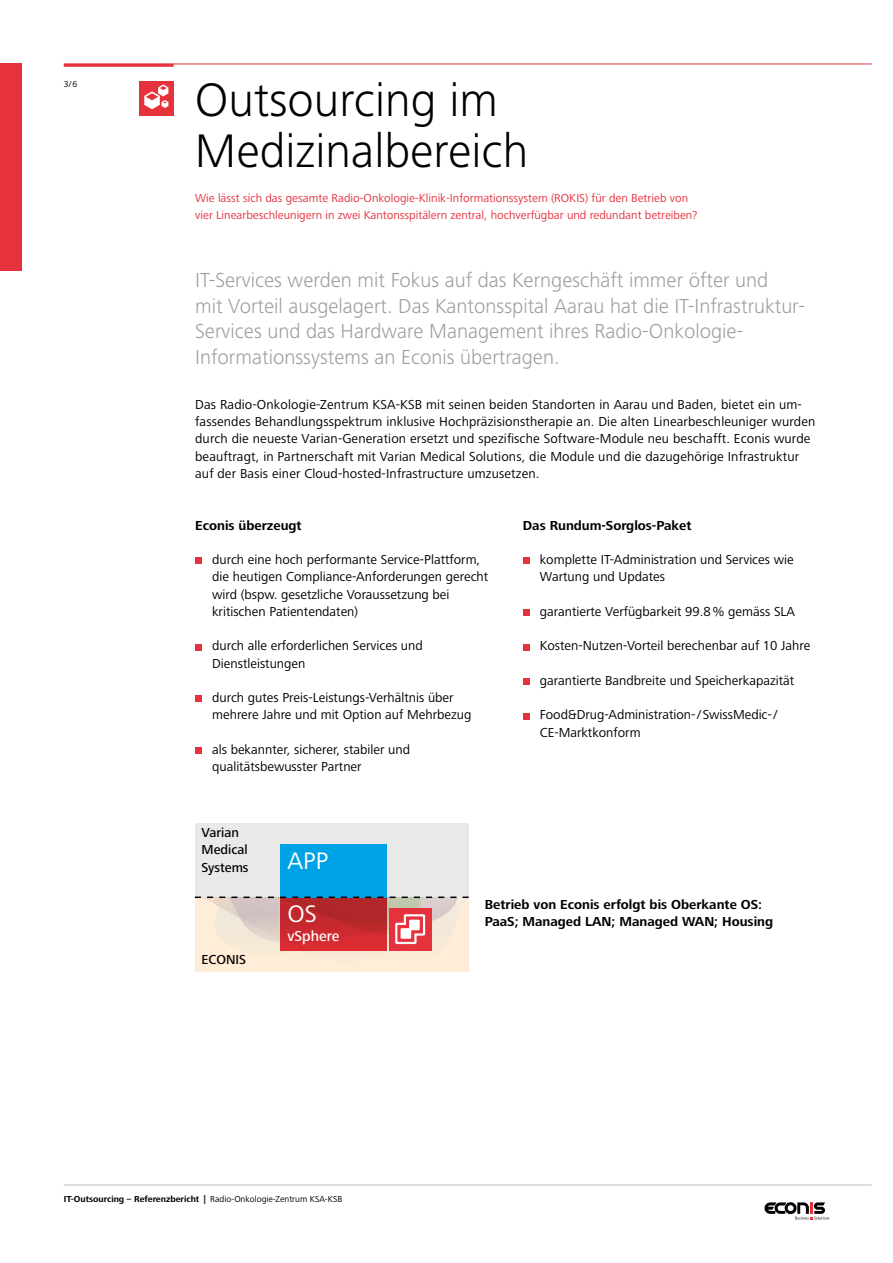
<style>
.page{position:relative;width:893px;height:1263px;background:#fff}
.page>*{position:absolute;margin:0;border:0;box-sizing:border-box;transform-origin:0 0}
.t1{font:300 48.75px/51.8px "Frutiger Next LT";color:#000}
.t2{font:24.75px "Frutiger Next LT";color:#fff}
.t3{font:300 21px/25.5px "Frutiger Next LT";color:#9e9d9b}
.t4{font:500 15px "Frutiger Next LT";color:#fff}
.t5{font:13.5px/17.2px "Frutiger Next LT";color:#000}
.t6{font:700 13.5px "Frutiger Next LT";color:#000}
.t7{font:500 13.5px/17.2px "Frutiger Next LT";color:#000}
.t8{font:12px/17.2px "Frutiger Next LT";color:#e5323d}
.t9{font:700 9px "Frutiger Next LT";color:#000}
.t10{font:9px "Frutiger Next LT";color:#000}
.s1{font-weight:400}
</style>
<div class="page">
<svg style="left:764px;top:1202px;width:65px;height:17px"></svg>
<hr style="left:64px;top:64px;width:808px;height:1px;background:#e5323d">
<hr style="left:64px;top:64px;width:110px;height:3px;background:#e5323d">
<hr style="left:64px;top:1185px;width:808px;height:1px;background:#bebdbc">
<div style="left:0;top:64px;width:21px;height:207px;background:#e5323d"></div>
<div style="left:139px;top:81px;width:35px;height:35px;background:#e5323d"></div>
<svg style="left:144px;top:84px;width:24px;height:25px"></svg>
<div style="left:195px;top:558px;width:7px;height:6px;background:#e5323d"></div>
<div style="left:195px;top:644px;width:7px;height:6px;background:#e5323d"></div>
<div style="left:195px;top:696px;width:7px;height:6px;background:#e5323d"></div>
<div style="left:195px;top:747px;width:7px;height:7px;background:#e5323d"></div>
<svg style="left:523px;top:558px;width:6px;height:6px"></svg>
<div style="left:523px;top:609px;width:6px;height:7px;background:#e5323d"></div>
<svg style="left:523px;top:644px;width:6px;height:6px"></svg>
<div style="left:523px;top:678px;width:6px;height:7px;background:#e5323d"></div>
<svg style="left:523px;top:713px;width:6px;height:6px"></svg>
<div style="left:195px;top:897px;width:274px;height:75px;background:#ffedd7"></div>
<div style="left:195px;top:823px;width:274px;height:74px;background:#e9e9e8"></div>
<div style="left:280px;top:844px;width:106px;height:53px;background:#00a2e6"></div>
<svg style="left:195px;top:896px;width:274px;height:55px"></svg>
<p class="t10" style="left:64px;top:79px;width:15px">3/6</p>
<h1 class="t1" style="left:195px;top:74px;width:335px">Outsourcing im<br>Medizinalbereich</h1>
<p class="t8" style="left:195px;top:189px;width:504px">Wie lässt sich das gesamte Radio-Onkologie-Klinik-Informationssystem (ROKIS) für den Betrieb von vier Linearbeschleunigern in zwei Kantonsspitälern zentral, hochverfügbar und redundant betreiben?</p>
<p class="t3" style="left:195px;top:267px;width:612px">IT-Services werden mit Fokus auf das Kerngeschäft immer öfter und<br>mit Vorteil ausgelagert. Das Kantonsspital Aarau hat die IT-Infrastruktur-Services und das Hardware Management ihres Radio-Onkologie-Informationssystems an Econis übertragen.</p>
<p class="t5" style="left:195px;top:396px;width:622px">Das Radio-Onkologie-Zentrum KSA-KSB mit seinen beiden Standorten in Aarau und Baden, bietet ein um&shy;fassendes Behandlungsspektrum inklusive Hochpräzisionstherapie an. Die alten Linearbeschleuniger wurden durch die neueste Varian-Generation ersetzt und spezifische Software-Module neu beschafft. Econis wurde beauftragt, in Partnerschaft mit Varian Medical Solutions, die Module und die dazugehörige Infrastruktur auf der Basis einer Cloud-hosted-Infrastructure umzusetzen.</p>
<p class="t6" style="left:195px;top:517px;width:108px">Econis überzeugt</p>
<p class="t5" style="left:212px;top:551px;width:278px">durch eine hoch performante Service-Plattform, die heutigen Compliance-Anforderungen gerecht wird (bspw. gesetzliche Voraussetzung bei kritischen Patientendaten)</p>
<p class="t5" style="left:212px;top:637px;width:212px">durch alle erforderlichen Services und<br>Dienstleistungen</p>
<p class="t5" style="left:212px;top:689px;width:261px">durch gutes Preis-Leistungs-Verhältnis über mehrere Jahre und mit Option auf Mehrbezug</p>
<p class="t5" style="left:212px;top:741px;width:199px">als bekannter, sicherer, stabiler und qualitätsbewusster Partner</p>
<p class="t7" style="left:202px;top:824px;width:49px">Varian<br>Medical<br>Systems</p>
<h2 class="t2" style="left:288px;top:847px;width:42px">APP</h2>
<p class="t6" style="left:523px;top:517px;width:170px">Das Rundum-Sorglos-Paket</p>
<p class="t5" style="left:540px;top:551px;width:255px">komplette IT-Administration und Services wie<br>Wartung und Updates</p>
<p class="t5" style="left:540px;top:603px;width:257px">garantierte Verfügbarkeit 99.8% gemäss SLA</p>
<p class="t5" style="left:540px;top:637px;width:272px">Kosten-Nutzen-Vorteil berechenbar auf 10 Jahre</p>
<p class="t5" style="left:540px;top:672px;width:256px">garantierte Bandbreite und Speicherkapazität</p>
<p class="t5" style="left:540px;top:706px;width:239px">Food&amp;Drug-Administration-/ SwissMedic-/<br>CE-Marktkonform</p>
<p class="t7" style="left:202px;top:951px;width:46px">ECONIS</p>
<h2 class="t2" style="left:288px;top:900px;width:31px">OS</h2>
<p class="t4" style="left:288px;top:927px;width:54px">vSphere</p>
<p class="t6" style="left:485px;top:897px;width:279px">Betrieb von Econis erfolgt bis Oberkante OS:</p>
<p class="t6" style="left:485px;top:914px;width:290px">PaaS; Managed LAN; Managed WAN; Housing</p>
<p class="t9" style="left:64px;top:1194px;width:280px">IT-Outsourcing – Referenzbericht | <span class="s1">Radio-Onkologie-Zentrum KSA-KSB</span></p>
</div>
